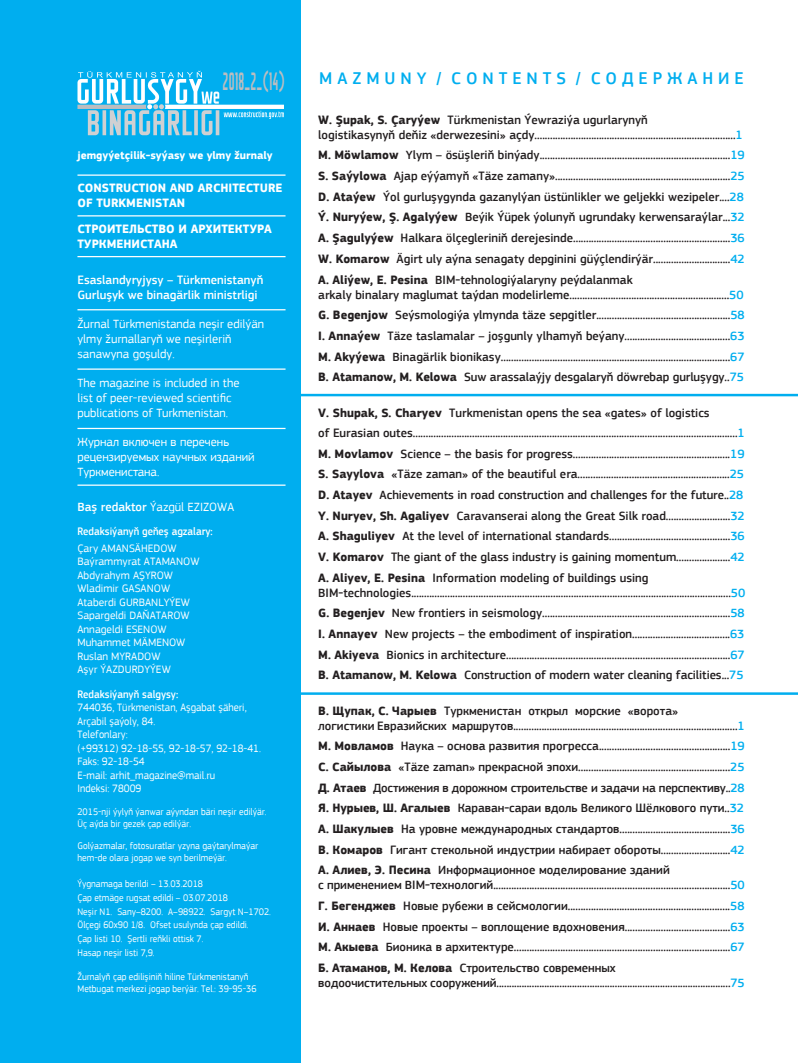
<style>
.page{position:relative;width:798px;height:1063px;background:#fff}
.page>*{position:absolute;margin:0;border:0;box-sizing:border-box;transform-origin:0 0}
.t1{font:25.38px "GROTESKIA";color:#bcbdc0;scale:.58 1}
.t2{font:500 17.5px "PF Square Sans Pro";color:#00aeef}
.t3{font:500 12.5px/20.6px "PF Square Sans Pro";color:#231f20;text-align:justify}
.t4{font:12.5px/15px "PF Square Sans Pro";color:#fff}
.t5{font:700 12.5px/15px "PF Square Sans Pro";color:#fff}
.t6{font:500 12.5px/15px "PF Square Sans Pro";color:#fff}
.t7{font:11.25px/13.5px "PF Square Sans Pro";color:#fff}
.t8{font:11.25px/13.5px "PF Square Sans Pro";color:#fff;scale:.93 1}
.t9{font:500 11.25px "PF Square Sans Pro";color:#fff;scale:.93 1}
.t10{font:700 11.25px "PF Square Sans Pro";color:#fff}
.t11{font:10px/13.8px "PF Square Sans Pro";color:#fff;scale:.93 1}
.s1{font-weight:500}
.s2{font-weight:700}
.s3{color:#00aeef}
</style>
<div class="page">
<hr style="left:300px;top:692px;width:497px;height:3px;background:#00aeef">
<hr style="left:300px;top:394px;width:497px;height:2px;background:#00aeef">
<div style="left:0;top:0;width:300px;height:1063px;background:#00aeef"></div>
<hr style="left:77px;top:175px;width:208px;height:1px;background:#fff">
<hr style="left:77px;top:215px;width:208px;height:1px;background:#fff">
<hr style="left:77px;top:256px;width:208px;height:1px;background:#fff">
<hr style="left:77px;top:309px;width:208px;height:1px;background:#fff">
<hr style="left:77px;top:368px;width:208px;height:2px;background:#fff">
<hr style="left:77px;top:428px;width:208px;height:1px;background:#fff">
<hr style="left:77px;top:485px;width:208px;height:1px;background:#fff">
<svg style="left:77px;top:71px;width:207px;height:64px"></svg>
<h1 class="t1" style="left:223px;top:66px;width:109px">2018_2_(14)</h1>
<p class="t10" style="left:77px;top:149px;width:197px">jemgyýetçilik-syýasy we ylmy žurnaly</p>
<p class="t5" style="left:77px;top:181px;width:62px">CONsTRuction</p>
<p class="t5" style="left:77px;top:181px;width:206px;text-indent:92px">AND ARCHITECTURE<br>OF TURKMENISTAN</p>
<p class="t5" style="left:77px;top:221px;width:196px">СТРОИТЕЛЬСТВО И АРХИТЕКТУРА<br>ТУРКМЕНИСТАНА</p>
<p class="t6" style="left:77px;top:273px;width:187px">Esaslandyryjysy – Türkmenistanyň<br>Gurluşyk we binagärlik ministrligi</p>
<p class="t4" style="left:77px;top:317px;width:188px">Žurnal Türkmenistanda neşir edilýän ylmy žurnallaryň we neşirleriň sanawyna goşuldy.</p>
<p class="t4" style="left:77px;top:376px;width:163px">The magazine is included in the list of peer-reviewed scientific publications of Turkmenistan.</p>
<p class="t4" style="left:77px;top:435px;width:179px">Журнал включен в перечень рецензируемых научных изданий<br>Туркменистана.</p>
<p class="t4" style="left:77px;top:499px;width:158px"><span class="s1">Baş redaktor</span> Ýazgül EZIZOWA</p>
<p class="t9" style="left:77px;top:525px;width:147px">Redaksiýanyň geňeş agzalary:</p>
<p class="t7" style="left:77px;top:542px;width:115px">Çary Amansähedow<br>Baýrammyrat Atamanow<br>Abdyrahym Aşyrow<br>Wladimir GASANOW<br>Ataberdi GurbanlYýew<br>Sapargeldi Daňatarow<br>Annageldi Esenow<br>Muhammet Mämenow<br>Ruslan Myrad ow<br>Aşyr Ýazdurdyýew</p>
<p class="t9" style="left:77px;top:687px;width:110px">Redaksiýanyň salgysy:</p>
<p class="t8" style="left:77px;top:701px;width:199px">744036, Türkmenistan, Aşgabat şäheri,<br>Arçabil şaýoly, 84.<br>Telefonlary:<br>(+99312) 92-18-55, 92-18-57, 92-18-41.<br>Faks: 92-18-54<br>E-mail: arhit_magazine@mail.ru<br>Indeksi: 78009</p>
<p class="t11" style="left:77px;top:805px;width:205px;line-height:12px">2015-nji ýylyň ýanwar aýyndan bäri neşir edilýär.<br>Üç aýda bir gezek çap edilýär.</p>
<p class="t11" style="left:77px;top:840px;width:196px;line-height:12px">Golýazmalar, fotosuratlar yzyna gaýtarylmaýar hem-de olara jogap we syn berilmeýär.</p>
<p class="t11" style="left:77px;top:877px;width:209px">Ýygnamaga berildi – 13.03.2018<br>Çap etmäge rugsat edildi – 03.07.2018<br>Neşir N1. Sany–8200. A–98922. Sargyt N–1702.<br>Ölçegi 60x90 1/8. Ofset usulynda çap edildi.<br>Çap listi 10. Şertli reňkli ottisk 7.<br>Hasap neşir listi 7,9.</p>
<p class="t11" style="left:77px;top:971px;width:194px;line-height:12px">Žurnalyň çap edilişiniň hiline Türkmenistanyň<br>Metbugat merkezi jogap berýär. Tel.: 39-95-36</p>
<h2 class="t2" style="left:319px;top:68px;width:426px">m a z m u n y / c o n t e n t s / с о д е р ж а н и е</h2>
<p class="t3" style="left:318px;top:112px;width:426px;line-height:15px"><span class="s2">W. Şupak, S. Çaryýew</span> Türkmenistan Ýewraziýa ugurlarynyň<br>logistikasynyň deňiz «derwezesini» açdy..............................................................................<span class="s3">1</span></p>
<p class="t3" style="left:318px;top:145px;width:428px"><span class="s2">M. Möwlamow</span> Ylym – ösüşleriň binýady..........................................................................<span class="s3">19<br></span><span class="s2">S. Saýylowa</span> Ajap eýýamyň «Täze zamany»....................................................................<span class="s3">25<br></span><span class="s2">D. Ataýew</span> Ýol gurluşygynda gazanylýan üstünlikler we geljekki wezipeler....<span class="s3">28<br></span><span class="s2">Ý. Nuryýew, Ş. Agalyýew</span> Beýik Ýüpek ýolunyň ugrundaky kerwensaraýlar...<span class="s3">32<br></span><span class="s2">A. Şagulyýew</span> Halkara ölçegleriniň derejesinde.............................................................<span class="s3">36<br></span><span class="s2">W. Komarow</span> Ägirt uly aýna senagaty depginini güýçlendirýär..............................<span class="s3">42<br></span><span class="s2">A. Aliýew, E. Pesina</span> BIM-tehnologiýalaryny peýdalanmak</p>
<p class="t3" style="left:318px;top:284px;width:428px">arkaly binalary maglumat taýdan modelirleme..............................................................<span class="s3">50<br></span><span class="s2">G. Begenjow</span> Seýsmologiýa ylmynda täze sepgitler....................................................<span class="s3">58<br></span><span class="s2">I. Annaýew</span> Täze taslamalar – joşgunly ylhamyň beýany.........................................<span class="s3">63<br></span><span class="s2">M. Akyýewa</span> Binagärlik bionikasy.........................................................................................<span class="s3">67<br></span><span class="s2">B. Atamanow, M. Kelowa</span> Suw arassalaýjy desgalaryň döwrebap gurluşygy..<span class="s3">75</span></p>
<p class="t3" style="left:318px;top:402px;width:428px;text-align:left"><span class="s2">V. Shupak, S. Charyev</span> Turkmenistan opens the sea «gates» of logistics<br>of Eurasian outes..............................................................................................................................<span class="s3">1<br></span><span class="s2">M. Movlamov</span> Science – the basis for progress.............................................................<span class="s3">19<br></span><span class="s2">S. Sayylova</span> «Täze zaman» of the beautiful era...........................................................<span class="s3">25<br></span><span class="s2">D. Atayev</span> Achievements in road construction and challenges for the future..<span class="s3">28<br></span><span class="s2">Y. Nuryev, Sh. Agaliyev</span> Caravanserai along the Great Silk road.........................<span class="s3">32<br></span><span class="s2">A. Shaguliyev</span> At the level of international standards...............................................<span class="s3">36<br></span><span class="s2">V. Komarov</span> The giant of the glass industry is gaining momentum.....................<span class="s3">42<br></span><span class="s2">A. Aliyev, E. Pesina</span> Information modeling of buildings using</p>
<p class="t3" style="left:318px;top:582px;width:428px">BIM-technologies............................................................................................................................<span class="s3">50<br></span><span class="s2">G. Begenjev</span> New frontiers in seismology.........................................................................<span class="s3">58<br></span><span class="s2">I. Annayev</span> New projects – the embodiment of inspiration......................................<span class="s3">63<br></span><span class="s2">M. Akiyeva</span> Bionics in architecture.......................................................................................<span class="s3">67<br></span><span class="s2">B. Atamanow, M. Kelowa</span> Construction of modern water cleaning facilities...<span class="s3">75</span></p>
<p class="t3" style="left:318px;top:703px;width:428px;line-height:15px"><span class="s2">В. Щупак, С. Чарыев</span> Туркменистан открыл морские «ворота»<br>логистики Eвразийских маршрутов.......................................................................................<span class="s3">1</span></p>
<p class="t3" style="left:318px;top:736px;width:428px"><span class="s2">М. Мовламов</span> Наука – основа развития прогресса...................................................<span class="s3">19<br></span><span class="s2">С. Сайылова</span> «Täze zaman» прекрасной эпохи...........................................................<span class="s3">25<br></span><span class="s2">Д. Атаев</span> Достижения в дорожном строительстве и задачи на перспективу..<span class="s3">28<br></span><span class="s2">Я. Нурыев, Ш. Агалыев</span> Караван-сараи вдоль Великого Шёлкового пути..<span class="s3">32<br></span><span class="s2">А. Шакулыев</span> На уровне международных стандартов...........................................<span class="s3">36<br></span><span class="s2">В. Комаров</span> Гигант стекольной индустрии набирает обороты...........................<span class="s3">42<br></span><span class="s2">А. Алиев, Э. Песина</span> Информационное моделирование зданий</p>
<p class="t3" style="left:318px;top:875px;width:428px">с применением BIM-технологий............................................................................................<span class="s3">50<br></span><span class="s2">Г. Бегенджев</span> Новые рубежи в сейсмологии...............................................................<span class="s3">58<br></span><span class="s2">И. Аннаев</span> Новые проекты – воплощение вдохновения.........................................<span class="s3">63<br></span><span class="s2">М. Акыева</span> Бионика в архитектуре....................................................................................<span class="s3">67<br></span><span class="s2">Б. Атаманов, М. Келова</span> Строительство современных</p>
<p class="t3" style="left:318px;top:973px;width:428px">водоочистительных сооружений.............................................................................................<span class="s3">75</span></p>
</div>
